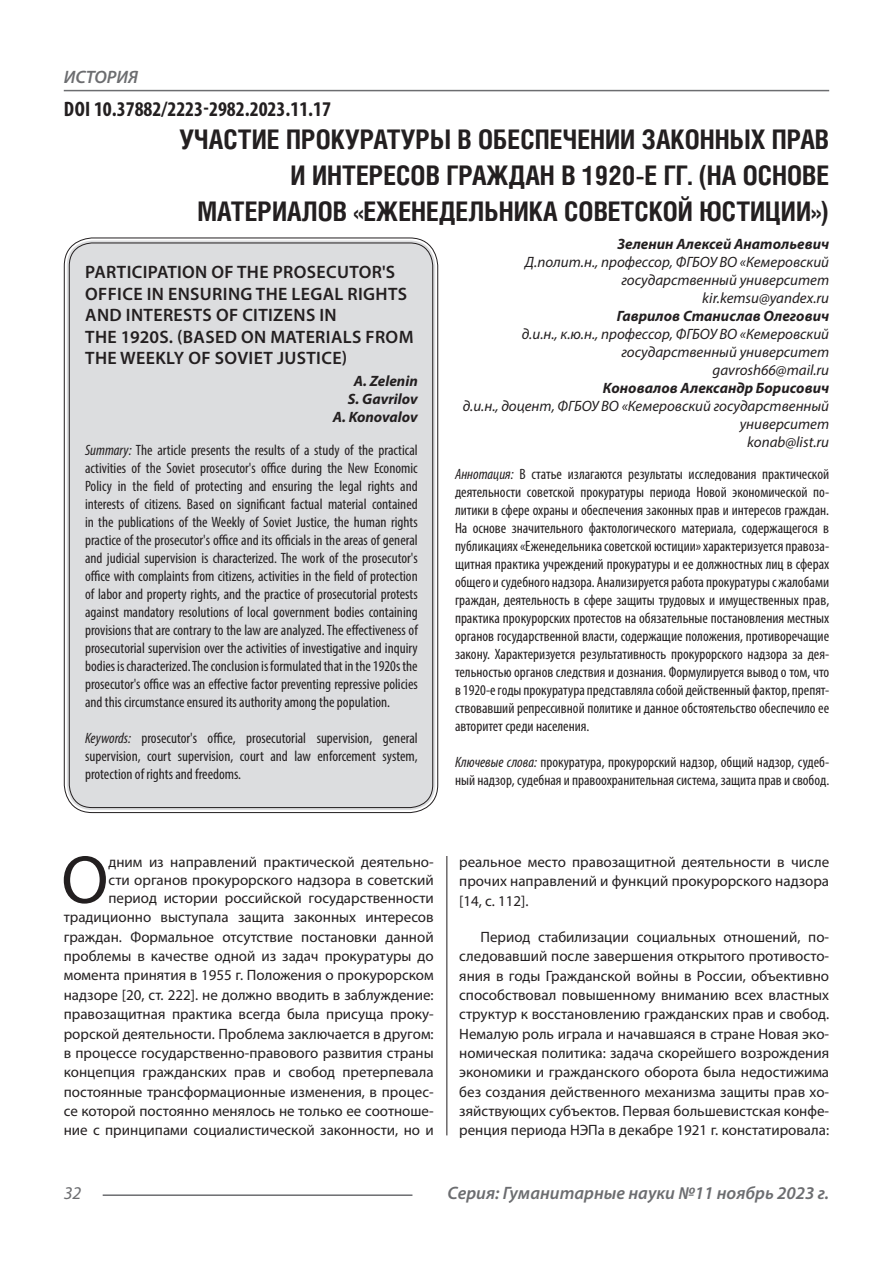
<style>
.page{position:relative;width:893px;height:1263px;background:#fff}
.page>*{position:absolute;margin:0;border:0;box-sizing:border-box;transform-origin:0 0}
.Статья_текст_первый{font:68.4px "Myriad Pro";color:#231f20}
.Статья_название{font:700 27px/36px "Helios Cond C";color:#231f20;text-align:right}
.ДОИ{font:700 condensed 21px "Myriad Pro";color:#231f20}
.Статья_название_англ{font:600 18px/21.6px "Myriad Pro";letter-spacing:.02em;color:#231f20}
.t1{font:italic 600 18px "Myriad Pro";color:#6c6d70}
.t2{font:italic 18px "Myriad Pro";color:#6c6d70}
.Статья_аннотация_анг{font:condensed 15px/18px "Myriad Pro";color:#231f20;text-align:justify}
.Статья_аннотация_тек{font:condensed 15px/18px "Myriad Pro";color:#231f20;text-align:justify}
.Статья_текст_первый-2{font:15px/19.4px "Myriad Pro";color:#231f20;text-align:justify}
.Статья_текст{font:15px/19.4px "Myriad Pro";color:#231f20;text-align:justify}
.Статья_автор_инфо{font:italic 15px/18px "Myriad Pro";color:#231f20;text-align:right}
.Статья_автор_инфо-2{font:italic 700 15px "Myriad Pro";color:#231f20}
.Статья_автор_англ{font:italic 700 15px "Myriad Pro";color:#231f20}
.s1{font-style:italic}
</style>
<div class="page">
<hr style="left:446px;top:128px;width:1px;height:1007px;background:#231f20">
<hr style="left:103px;top:1194px;width:309px;height:2px;background:#6c6d70">
<hr style="left:64px;top:90px;width:765px;height:1px;background:#6c6d70">
<div style="left:443px;top:128px;width:47px;height:727px;background:#fff"></div>
<div style="left:67px;top:240px;width:368px;height:570px;background:#dcdddf;border-radius:26px"></div>
<p class="t1" style="left:64px;top:66px;width:76px">ИСТОРИЯ</p>
<p class="ДОИ" style="left:64px;top:96px;width:269px">DOI 10.37882/2223-2982.2023.11.17</p>
<p class="Статья_название" style="left:179px;top:121px;width:651px">УЧАСТИЕ ПРОКУРАТУРЫ В ОБЕСПЕЧЕНИИ ЗАКОННЫХ ПРАВ</p>
<p class="Статья_название" style="left:198px;top:157px;width:633px">И ИНТЕРЕСОВ ГРАЖДАН В 1920-Е ГГ. (НА ОСНОВЕ<br>МАТЕРИАЛОВ «ЕЖЕНЕДЕЛЬНИКА СОВЕТСКОЙ ЮСТИЦИИ»)</p>
<p class="Статья_автор_инфо-2" style="left:618px;top:234px;width:213px">Зеленин Алексей Анатольевич</p>
<p class="Статья_автор_инфо" style="left:525px;top:252px;width:305px">Д.полит.н., профессор, ФГБОУ ВО «Кемеровский государственный университет</p>
<p class="Статья_автор_инфо" style="left:702px;top:288px;width:128px">kir.kemsu@yandex.ru</p>
<p class="Статья_автор_инфо-2" style="left:617px;top:306px;width:214px">Гаврилов Станислав Олегович</p>
<p class="Статья_автор_инфо" style="left:522px;top:324px;width:309px">д.и.н., к.ю.н., профессор, ФГБОУ ВО «Кемеровский государственный университет</p>
<p class="Статья_автор_инфо" style="left:713px;top:360px;width:118px">gavrosh66@mail.ru</p>
<p class="Статья_автор_инфо-2" style="left:603px;top:378px;width:228px">Коновалов Александр Борисович</p>
<p class="Статья_автор_инфо" style="left:463px;top:396px;width:368px">д.и.н., доцент, ФГБОУ ВО «Кемеровский государственный университет</p>
<p class="Статья_автор_инфо" style="left:747px;top:432px;width:83px">konab@list.ru</p>
<p class="Статья_аннотация_тек" style="left:455px;top:465px;width:376px"><span class="s1">Аннотация:</span> В статье излагаются результаты исследования практической деятельности советской прокуратуры периода Новой экономической по&shy;литики в сфере охраны и обеспечения законных прав и интересов граждан.<br>На основе значительного фактологического материала, содержащегося в публикациях «Еженедельника советской юстиции» характеризуется правоза&shy;щитная практика учреждений прокуратуры и ее должностных лиц в сферах общего и судебного надзора. Анализируется работа прокуратуры с жалобами граждан, деятельность в сфере защиты трудовых и имущественных прав, практика прокурорских протестов на обязательные постановления местных органов государственной власти, содержащие положения, противоречащие закону. Характеризуется результативность прокурорского надзора за дея&shy;тельностью органов следствия и дознания. Формулируется вывод о том, что в 1920-е годы прокуратура представляла собой действенный фактор, препят&shy;ствовавший репрессивной политике и данное обстоятельство обеспечило ее авторитет среди населения.</p>
<p class="Статья_аннотация_тек" style="left:455px;top:753px;width:376px"><span class="s1">Ключевые слова:</span> прокуратура, прокурорский надзор, общий надзор, судеб&shy;ный надзор, судебная и правоохранительная система, защита прав и свобод.</p>
<p class="Статья_название_англ" style="left:85px;top:261px;width:330px">PARTICIPATION OF THE PROSECUTOR'S<br>OFFICE IN ENSURING THE LEGAL RIGHTS<br>AND INTERESTS OF CITIZENS IN<br>THE 1920S. (BASED ON MATERIALS FROM<br>THE WEEKLY OF SOVIET JUSTICE)</p>
<p class="Статья_автор_англ" style="left:354px;top:371px;width:65px">A. Zelenin</p>
<p class="Статья_автор_англ" style="left:348px;top:389px;width:71px">S. Gavrilov</p>
<p class="Статья_автор_англ" style="left:333px;top:407px;width:87px">A. Konovalov</p>
<p class="Статья_аннотация_анг" style="left:85px;top:441px;width:334px"><span class="s1">Summary:</span> The article presents the results of a study of the practical activities of the Soviet prosecutor's office during the New Economic Policy in the field of protecting and ensuring the legal rights and interests of citizens. Based on significant factual material contained in the publications of the Weekly of Soviet Justice, the human rights practice of the prosecutor's office and its officials in the areas of general and judicial supervision is characterized. The work of the prosecutor's office with complaints from citizens, activities in the field of protection of labor and property rights, and the practice of prosecutorial protests against mandatory resolutions of local government bodies containing provisions that are contrary to the law are analyzed. The effectiveness of prosecutorial supervision over the activities of investigative and inquiry bodies is characterized. The conclusion is formulated that in the 1920s the prosecutor's office was an effective factor preventing repressive policies and this circumstance ensured its authority among the population.</p>
<p class="Статья_аннотация_анг" style="left:85px;top:729px;width:334px"><span class="s1">Keywords:</span> prosecutor's office, prosecutorial supervision, general supervision, court supervision, court and law enforcement system, protection of rights and freedoms.</p>
<p class="Статья_текст_первый" style="left:61px;top:838px;width:49px">О</p>
<p class="Статья_текст_первый-2" style="left:108px;top:852px;width:327px;line-height:18px">дним из направлений практической деятельно&shy;сти органов прокурорского надзора в советский период истории российской государственности</p>
<p class="Статья_текст_первый-2" style="left:64px;top:907px;width:371px">традиционно выступала защита законных интересов граждан. Формальное отсутствие постановки данной проблемы в качестве одной из задач прокуратуры до момента принятия в 1955 г. Положения о прокурорском надзоре [20, ст. 222]. не должно вводить в заблуждение: правозащитная практика всегда была присуща проку&shy;рорской деятельности. Проблема заключается в другом: в процессе государственно-правового развития страны концепция гражданских прав и свобод претерпевала постоянные трансформационные изменения, в процес&shy;се которой постоянно менялось не только ее соотноше&shy;ние с принципами социалистической законности, но и</p>
<p class="Статья_текст_первый-2" style="left:459px;top:852px;width:371px">реальное место правозащитной деятельности в числе прочих направлений и функций прокурорского надзора [14, с. 112].</p>
<p class="Статья_текст" style="left:459px;top:927px;width:371px;text-indent:21px">Период стабилизации социальных отношений, по&shy;следовавший после завершения открытого противосто&shy;яния в годы Гражданской войны в России, объективно способствовал повышенному вниманию всех властных структур к восстановлению гражданских прав и свобод.<br>Немалую роль играла и начавшаяся в стране Новая эко&shy;номическая политика: задача скорейшего возрождения экономики и гражданского оборота была недостижима без создания действенного механизма защиты прав хо&shy;зяйствующих субъектов. Первая большевистская конфе&shy;ренция периода НЭПа в декабре 1921 г. констатировала:</p>
<p class="t2" style="left:64px;top:1182px;width:19px">32</p>
<p class="t1" style="left:448px;top:1182px;width:383px">Серия: Гуманитарные науки №11 ноябрь 2023 г.</p>
</div>
